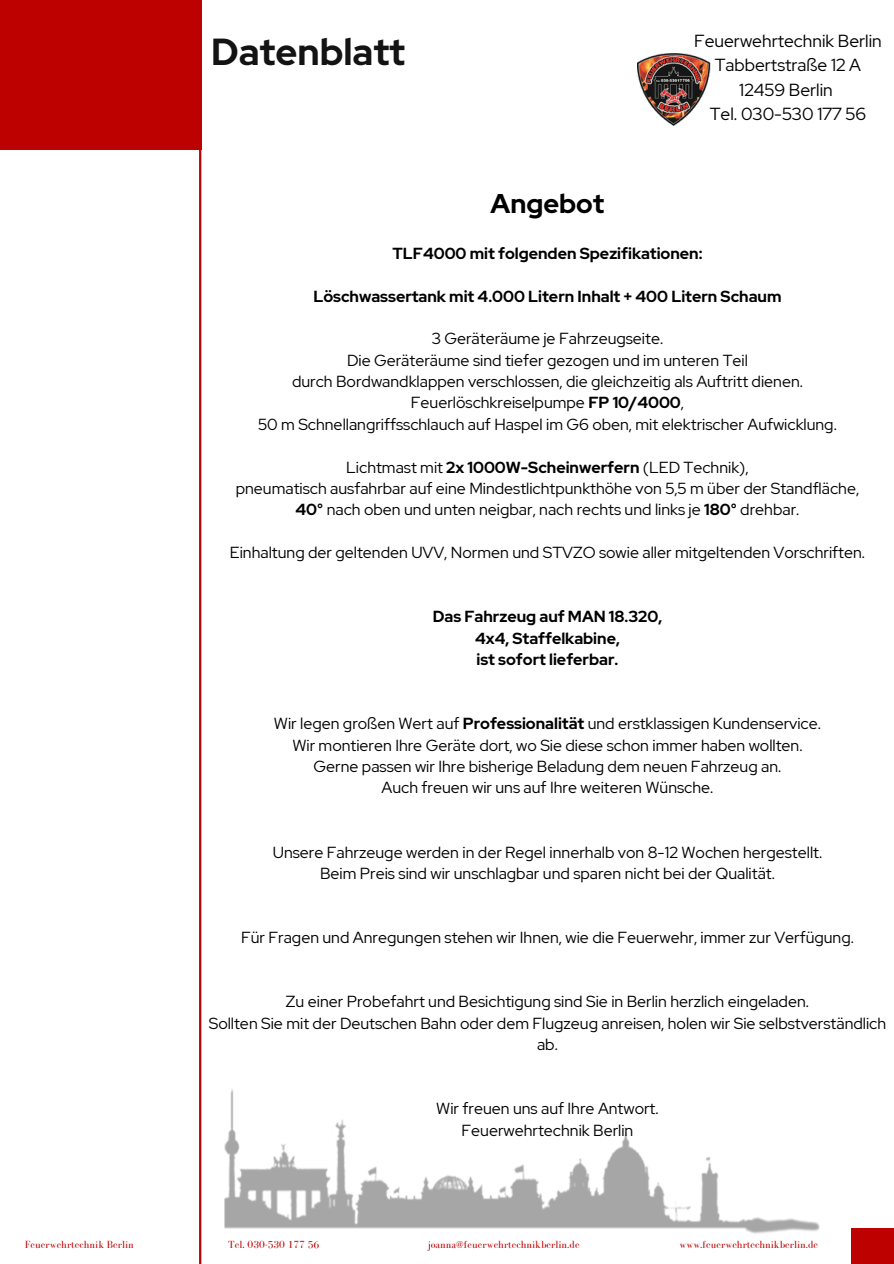
<style>
.page{position:relative;width:894px;height:1264px;background:#fff}
.page>*{position:absolute;margin:0;border:0;box-sizing:border-box;transform-origin:0 0}
.t1{font:700 37.5px "Red Hat Display";color:#131313}
.t2{font:700 27px "Red Hat Display";color:#000}
.t3{font:17.4px/24.3px "Red Hat Display";color:#000;text-align:center}
.t4{font:15.9px/21.3px "Red Hat Display";color:#000;text-align:center}
.t5{font:700 15.9px/21.3px "Red Hat Display";color:#000;text-align:center}
.t6{font:10.65px "Bodoni FLF";color:#bd0000}
.s1{font-weight:700}
</style>
<div class="page">
<div style="left:0;top:0;width:201px;height:149px;background:#bd0000"></div>
<div style="left:850px;top:1227px;width:43px;height:36px;background:#bd0000"></div>
<img style="left:637px;top:54px;width:73px;height:72px">
<hr style="left:199px;top:126px;width:2px;height:1137px;background:#bd0000">
<img style="left:199px;top:1083px;width:621px;height:156px">
<h1 class="t1" style="left:211px;top:27px;width:196px">Datenblatt</h1>
<h2 class="t3" style="left:694px;top:29px;width:189px">Feuerwehrtechnik Berlin<br>Tabbertstraße 12 A<br>12459 Berlin<br>Tel. 030-530 177 56</h2>
<h3 class="t2" style="left:490px;top:185px;width:115px">Angebot</h3>
<h3 class="t5" style="left:392px;top:242px;width:311px">TLF4000 mit folgenden Spezifikationen:</h3>
<h4 class="t5" style="left:313px;top:285px;width:469px">Löschwassertank mit 4.000 Litern Inhalt + 400 Litern Schaum</h4>
<h4 class="t4" style="left:258px;top:328px;width:580px">3 Geräteräume je Fahrzeugseite.<br>Die Geräteräume sind tiefer gezogen und im unteren Teil<br>durch Bordwandklappen verschlossen, die gleichzeitig als Auftritt dienen.<br>Feuerlöschkreiselpumpe <span class="s1">FP 10/4000</span>,<br>50 m Schnellangriffsschlauch auf Haspel im G6 oben, mit elektrischer Aufwicklung.</h4>
<h4 class="t4" style="left:236px;top:456px;width:624px">Lichtmast mit <span class="s1">2x 1000W-Scheinwerfern</span> (LED Technik),<br>pneumatisch ausfahrbar auf eine Mindestlichtpunkthöhe von 5,5 m über der Standfläche,<br><span class="s1">40°</span> nach oben und unten neigbar, nach rechts und links je <span class="s1">180°</span> drehbar.</h4>
<h3 class="t4" style="left:230px;top:542px;width:636px">Einhaltung der geltenden UVV, Normen und STVZO sowie aller mitgeltenden Vorschriften.</h3>
<h4 class="t5" style="left:432px;top:606px;width:231px">Das Fahrzeug auf MAN 18.320,<br>4x4, Staffelkabine,<br>ist sofort lieferbar.</h4>
<h4 class="t4" style="left:274px;top:713px;width:548px">Wir legen großen Wert auf <span class="s1">Professionalität</span> und erstklassigen Kundenservice.<br>Wir montieren Ihre Geräte dort, wo Sie diese schon immer haben wollten.<br>Gerne passen wir Ihre bisherige Beladung dem neuen Fahrzeug an.<br>Auch freuen wir uns auf Ihre weiteren Wünsche.</h4>
<h4 class="t4" style="left:273px;top:841px;width:550px">Unsere Fahrzeuge werden in der Regel innerhalb von 8-12 Wochen hergestellt.<br>Beim Preis sind wir unschlagbar und sparen nicht bei der Qualität.</h4>
<h4 class="t4" style="left:241px;top:926px;width:614px">Für Fragen und Anregungen stehen wir Ihnen, wie die Feuerwehr, immer zur Verfügung.</h4>
<h4 class="t4" style="left:209px;top:990px;width:678px">Zu einer Probefahrt und Besichtigung sind Sie in Berlin herzlich eingeladen.<br>Sollten Sie mit der Deutschen Bahn oder dem Flugzeug anreisen, holen wir Sie selbstverständlich ab.</h4>
<p class="t4" style="left:436px;top:1097px;width:224px">Wir freuen uns auf Ihre Antwort.<br>Feuerwehrtechnik Berlin</p>
<h4 class="t6" style="left:25px;top:1238px;width:111px">Feuerwehrtechnik Berlin</h4>
<h4 class="t6" style="left:228px;top:1238px;width:92px">Tel. 030-530 177 56</h4>
<h4 class="t6" style="left:427px;top:1238px;width:153px">joanna@feuerwehrtechnikberlin.de</h4>
<h4 class="t6" style="left:679px;top:1238px;width:140px">www.feuerwehrtechnikberlin.de</h4>
</div>
